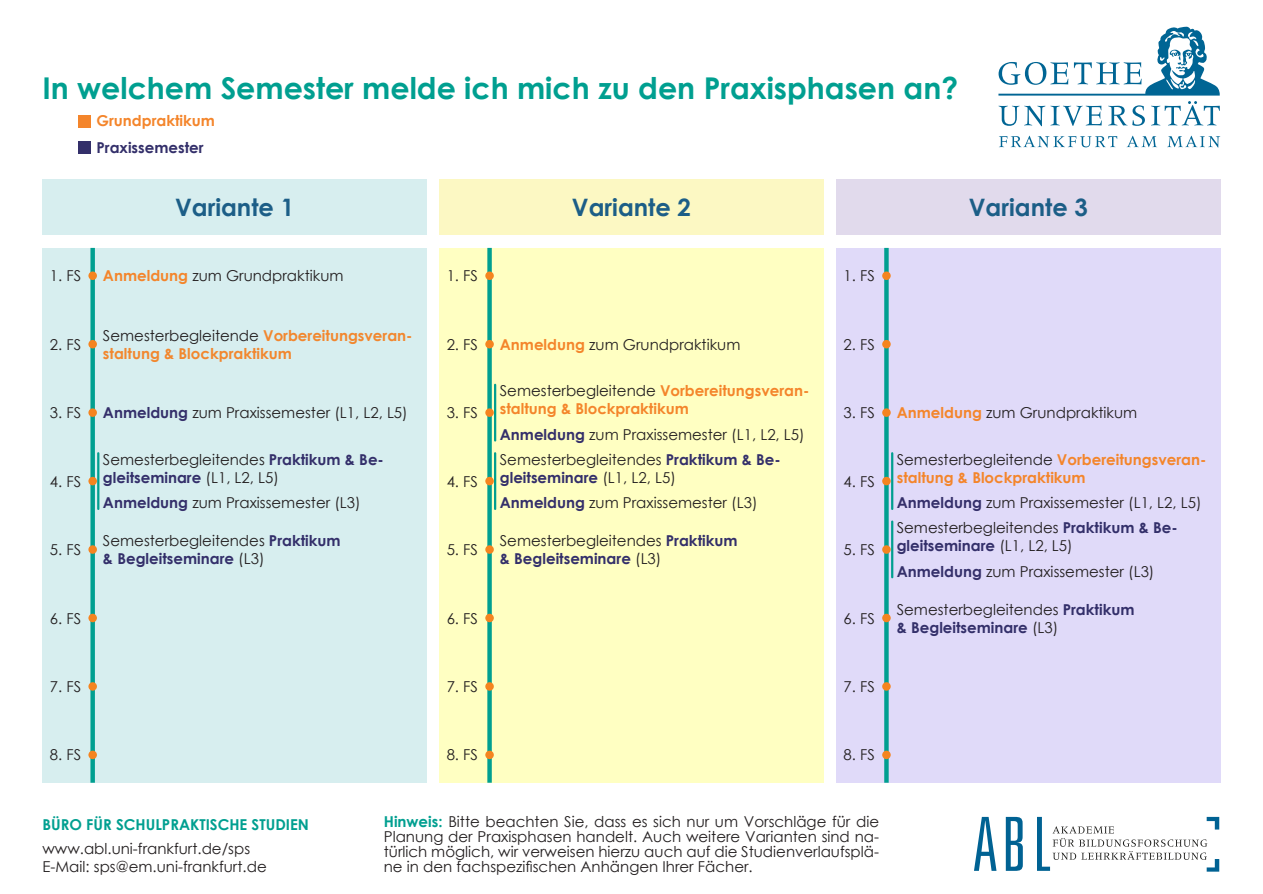
<style>
.page{position:relative;width:1263px;height:894px;background:#fff}
.page>*{position:absolute;margin:0;border:0;box-sizing:border-box;transform-origin:0 0}
.t1{font:700 30px "Century Gothic";color:#009f90}
.t2{font:700 24px "Century Gothic";color:#1c5e87}
.t3{font:15px "Century Gothic";color:#231f20}
.t4{font:700 15px "Century Gothic";color:#332f6a}
.t5{font:700 15px "Century Gothic";color:#f4852b}
.t6{font:700 15px "Century Gothic";color:#009f90}
.t7{font:700 15px "Century Gothic";color:#f2872e}
.s1{font-weight:700;color:#f4852b}
.s2{font-weight:700;color:#f2872e}
.s3{font-weight:700;color:#342f6a}
.s4{font-weight:700;color:#332f6a}
.s5{font-weight:400;color:#231f20}
.s6{font-weight:700;color:#009f90}
</style>
<div class="page">
<div style="left:43px;top:248px;width:384px;height:534px;background:#d7eeef"></div>
<div style="left:439px;top:248px;width:384px;height:534px;background:#ffffc2"></div>
<div style="left:836px;top:248px;width:384px;height:534px;background:#e0daf9"></div>
<div style="left:43px;top:179px;width:384px;height:56px;background:#d7eeef"></div>
<div style="left:439px;top:179px;width:384px;height:56px;background:#fcf8c3"></div>
<div style="left:836px;top:179px;width:384px;height:56px;background:#e1daec"></div>
<svg style="left:998px;top:27px;width:222px;height:99px"></svg>
<svg style="left:999px;top:136px;width:118px;height:11px"></svg>
<svg style="left:1127px;top:136px;width:30px;height:11px"></svg>
<svg style="left:1167px;top:136px;width:53px;height:11px"></svg>
<svg style="left:974px;top:816px;width:245px;height:55px"></svg>
<div style="left:79px;top:115px;width:12px;height:12px;background:#f4852b"></div>
<div style="left:79px;top:142px;width:12px;height:12px;background:#332f6a"></div>
<div style="left:90px;top:248px;width:5px;height:534px;background:#009f90"></div>
<div style="left:88px;top:271px;width:9px;height:9px;background:#f5841f;border-radius:50%"></div>
<div style="left:88px;top:340px;width:9px;height:8px;background:#f5841f;border-radius:50%"></div>
<div style="left:88px;top:408px;width:9px;height:9px;background:#f5841f;border-radius:50%"></div>
<svg style="left:88px;top:476px;width:9px;height:9px"></svg>
<div style="left:88px;top:545px;width:9px;height:8px;background:#f5841f;border-radius:50%"></div>
<svg style="left:88px;top:613px;width:9px;height:9px"></svg>
<div style="left:88px;top:682px;width:9px;height:8px;background:#f5841f;border-radius:50%"></div>
<div style="left:88px;top:750px;width:9px;height:8px;background:#f5841f;border-radius:50%"></div>
<div style="left:487px;top:248px;width:5px;height:534px;background:#009f90"></div>
<div style="left:485px;top:271px;width:9px;height:9px;background:#f5841f;border-radius:50%"></div>
<div style="left:485px;top:340px;width:9px;height:8px;background:#f5841f;border-radius:50%"></div>
<div style="left:485px;top:408px;width:9px;height:9px;background:#f5841f;border-radius:50%"></div>
<div style="left:485px;top:476px;width:9px;height:9px;background:#f5841f;border-radius:50%"></div>
<div style="left:485px;top:545px;width:9px;height:8px;background:#f5841f;border-radius:50%"></div>
<svg style="left:485px;top:613px;width:9px;height:9px"></svg>
<div style="left:485px;top:682px;width:9px;height:8px;background:#f5841f;border-radius:50%"></div>
<div style="left:485px;top:750px;width:9px;height:8px;background:#f5841f;border-radius:50%"></div>
<hr style="left:494px;top:453px;width:2px;height:55px;background:#009f90">
<hr style="left:494px;top:384px;width:2px;height:56px;background:#009f90">
<div style="left:884px;top:248px;width:5px;height:534px;background:#009f90"></div>
<div style="left:882px;top:271px;width:9px;height:9px;background:#f5841f;border-radius:50%"></div>
<div style="left:882px;top:340px;width:9px;height:8px;background:#f5841f;border-radius:50%"></div>
<div style="left:882px;top:408px;width:9px;height:9px;background:#f5841f;border-radius:50%"></div>
<svg style="left:882px;top:476px;width:9px;height:9px"></svg>
<div style="left:882px;top:545px;width:9px;height:8px;background:#f5841f;border-radius:50%"></div>
<svg style="left:882px;top:613px;width:9px;height:9px"></svg>
<div style="left:882px;top:682px;width:9px;height:8px;background:#f5841f;border-radius:50%"></div>
<div style="left:882px;top:750px;width:9px;height:8px;background:#f5841f;border-radius:50%"></div>
<hr style="left:97px;top:453px;width:2px;height:55px;background:#009f90">
<hr style="left:891px;top:453px;width:2px;height:55px;background:#009f90">
<hr style="left:891px;top:521px;width:2px;height:56px;background:#009f90">
<p class="t1" style="left:43px;top:77px;width:917px">In welchem Semester melde ich mich zu den Praxisphasen an?</p>
<p class="t5" style="left:97px;top:115px;width:120px">Grundpraktikum</p>
<p class="t4" style="left:97px;top:142px;width:109px">Praxissemester</p>
<p class="t2" style="left:175px;top:198px;width:121px">Variante 1</p>
<p class="t2" style="left:572px;top:198px;width:121px">Variante 2</p>
<p class="t2" style="left:969px;top:198px;width:121px">Variante 3</p>
<p class="t3" style="left:50px;top:270px;width:33px">1. FS</p>
<p class="t3" style="left:103px;top:270px;width:242px"><span class="s1">Anmeldung</span> zum Grundpraktikum</p>
<p class="t3" style="left:447px;top:270px;width:33px">1. FS</p>
<p class="t3" style="left:843px;top:270px;width:33px">1. FS</p>
<p class="t3" style="left:50px;top:338px;width:33px">2. FS</p>
<p class="t3" style="left:50px;top:407px;width:33px">3. FS</p>
<p class="t3" style="left:50px;top:475px;width:33px">4. FS</p>
<p class="t3" style="left:50px;top:543px;width:33px">5. FS</p>
<p class="t3" style="left:50px;top:612px;width:33px">6. FS</p>
<p class="t3" style="left:103px;top:329px;width:311px">Semesterbegleitende <span class="s2">Vorbereitungsveran-</span></p>
<p class="t7" style="left:103px;top:347px;width:190px">staltung &amp; Blockpraktikum</p>
<p class="t3" style="left:103px;top:407px;width:306px"><span class="s3">Anmeldung</span> zum Praxissemester (L1, L2, L5)</p>
<p class="t3" style="left:103px;top:453px;width:282px">Semesterbegleitendes <span class="s4">Praktikum &amp; Be-</span></p>
<p class="t4" style="left:103px;top:471px;width:178px">gleitseminare <span class="s5">(L1, L2, L5)</span></p>
<p class="t3" style="left:103px;top:497px;width:259px"><span class="s3">Anmeldung</span> zum Praxissemester (L3)</p>
<p class="t3" style="left:103px;top:534px;width:239px">Semesterbegleitendes <span class="s4">Praktikum</span></p>
<p class="t4" style="left:103px;top:552px;width:163px">&amp; Begleitseminare <span class="s5">(L3)</span></p>
<p class="t3" style="left:447px;top:338px;width:33px">2. FS</p>
<p class="t3" style="left:447px;top:407px;width:33px">3. FS</p>
<p class="t3" style="left:447px;top:475px;width:33px">4. FS</p>
<p class="t3" style="left:447px;top:543px;width:33px">5. FS</p>
<p class="t3" style="left:447px;top:612px;width:33px">6. FS</p>
<p class="t3" style="left:500px;top:338px;width:242px"><span class="s1">Anmeldung</span> zum Grundpraktikum</p>
<p class="t3" style="left:500px;top:385px;width:311px">Semesterbegleitende <span class="s1">Vorbereitungsveran-</span></p>
<p class="t5" style="left:500px;top:403px;width:190px">staltung &amp; Blockpraktikum</p>
<p class="t3" style="left:500px;top:428px;width:306px"><span class="s3">Anmeldung</span> zum Praxissemester (L1, L2, L5)</p>
<p class="t3" style="left:500px;top:453px;width:282px">Semesterbegleitendes <span class="s4">Praktikum &amp; Be-</span></p>
<p class="t4" style="left:500px;top:471px;width:178px">gleitseminare <span class="s5">(L1, L2, L5)</span></p>
<p class="t3" style="left:500px;top:497px;width:259px"><span class="s3">Anmeldung</span> zum Praxissemester (L3)</p>
<p class="t3" style="left:500px;top:534px;width:239px">Semesterbegleitendes <span class="s4">Praktikum</span></p>
<p class="t4" style="left:500px;top:552px;width:163px">&amp; Begleitseminare <span class="s5">(L3)</span></p>
<p class="t3" style="left:843px;top:338px;width:33px">2. FS</p>
<p class="t3" style="left:843px;top:407px;width:33px">3. FS</p>
<p class="t3" style="left:843px;top:475px;width:33px">4. FS</p>
<p class="t3" style="left:843px;top:543px;width:33px">5. FS</p>
<p class="t3" style="left:843px;top:612px;width:33px">6. FS</p>
<p class="t3" style="left:897px;top:407px;width:242px"><span class="s1">Anmeldung</span> zum Grundpraktikum</p>
<p class="t3" style="left:897px;top:453px;width:311px">Semesterbegleitende <span class="s1">Vorbereitungsveran-</span></p>
<p class="t5" style="left:897px;top:471px;width:190px">staltung &amp; Blockpraktikum</p>
<p class="t3" style="left:897px;top:497px;width:306px"><span class="s3">Anmeldung</span> zum Praxissemester (L1, L2, L5)</p>
<p class="t3" style="left:897px;top:522px;width:282px">Semesterbegleitendes <span class="s4">Praktikum &amp; Be-</span></p>
<p class="t4" style="left:897px;top:540px;width:177px">gleitseminare <span class="s5">(L1, L2, L5)</span></p>
<p class="t3" style="left:897px;top:565px;width:259px"><span class="s3">Anmeldung</span> zum Praxissemester (L3)</p>
<p class="t3" style="left:897px;top:603px;width:239px">Semesterbegleitendes <span class="s4">Praktikum</span></p>
<p class="t4" style="left:897px;top:621px;width:163px">&amp; Begleitseminare <span class="s5">(L3)</span></p>
<p class="t3" style="left:50px;top:680px;width:33px">7. FS</p>
<p class="t3" style="left:447px;top:680px;width:33px">7. FS</p>
<p class="t3" style="left:843px;top:680px;width:33px">7. FS</p>
<p class="t3" style="left:50px;top:748px;width:33px">8. FS</p>
<p class="t6" style="left:43px;top:818px;width:268px">BÜRO FÜR SCHULPRAKTISCHE STUDIEN</p>
<p class="t3" style="left:43px;top:842px;width:209px">www.abl.uni-frankfurt.de/sps</p>
<p class="t3" style="left:43px;top:860px;width:226px">E-Mail: sps@em.uni-frankfurt.de</p>
<p class="t3" style="left:447px;top:748px;width:33px">8. FS</p>
<p class="t3" style="left:843px;top:748px;width:33px">8. FS</p>
<p class="t3" style="left:384px;top:815px;width:497px"><span class="s6">Hinweis:</span> Bitte beachten Sie, dass es sich nur um Vorschläge für die</p>
<p class="t3" style="left:384px;top:830px;width:497px">Planung der Praxisphasen handelt. Auch weitere Varianten sind na-</p>
<p class="t3" style="left:384px;top:845px;width:497px">türlich möglich, wir verweisen hierzu auch auf die Studienverlaufsplä-</p>
<p class="t3" style="left:384px;top:860px;width:370px">ne in den fachspezifischen Anhängen Ihrer Fächer.</p>
</div>
